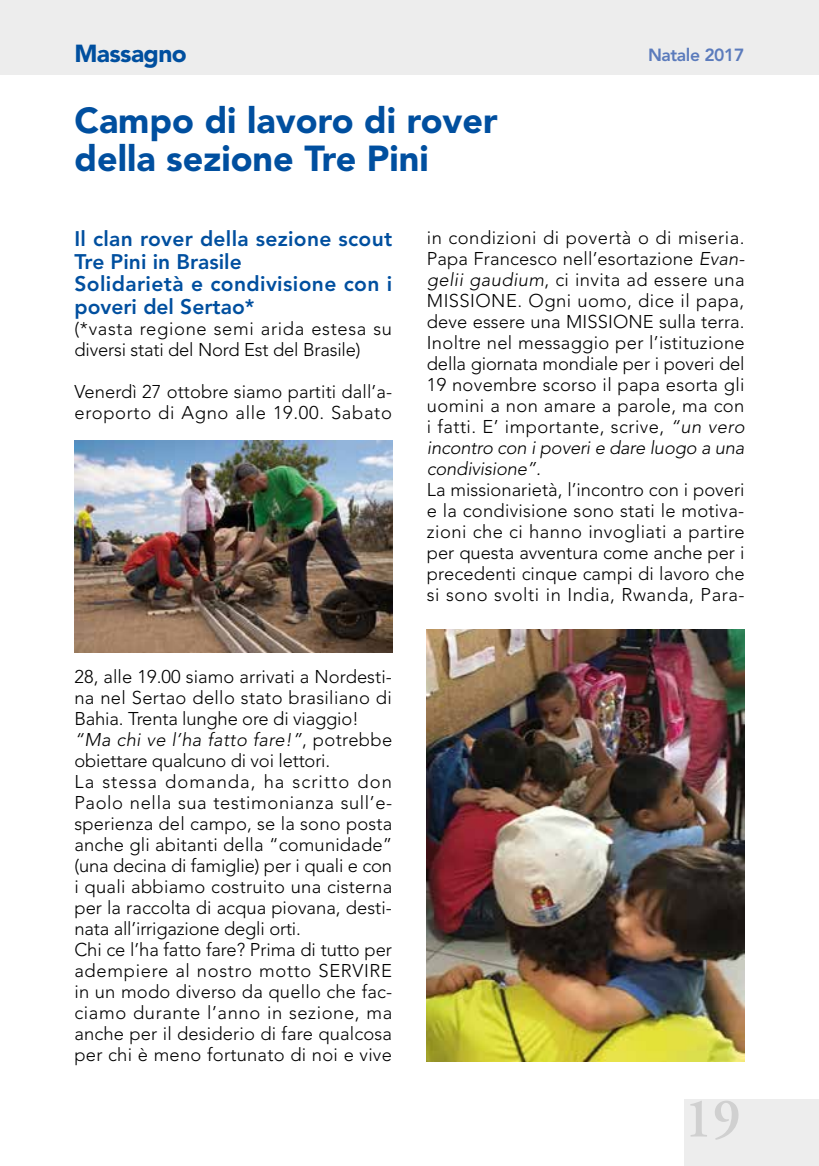
<style>
.page{position:relative;width:819px;height:1166px;background:#fff}
.page>*{position:absolute;margin:0;border:0;box-sizing:border-box;transform-origin:0 0}
.t1{font:600 56px "Adobe Garamond";color:#d0d0d0}
.t2{font:900 35.88px/38.5px "Avenir";color:#004f9f}
.t3{font:900 24.5px "Avenir";letter-spacing:-.025em;color:#004f9f}
.t4{font:800 21px/22.8px "Avenir";letter-spacing:.015em;color:#004f9f}
.t5{font:300 18.38px/21px "Avenir";letter-spacing:.01em;color:#000}
.t6{font:300 18.38px/21px "Avenir";letter-spacing:-.01em;color:#000}
.t7{font:800 17.5px "Avenir";letter-spacing:-.025em;color:#5b7bbc}
.s1{font-style:italic}
</style>
<div class="page">
<div style="left:685px;top:1099px;width:134px;height:67px;background:#ededed"></div>
<div style="left:0;top:0;width:819px;height:74px;background:#ededed"></div>
<img style="left:74px;top:440px;width:318px;height:213px">
<img style="left:427px;top:629px;width:317px;height:433px">
<h3 class="t3" style="left:74px;top:38px;width:114px">Massagno</h3>
<p class="t7" style="left:648px;top:45px;width:98px">Natale 2017</p>
<h2 class="t2" style="left:74px;top:101px;width:425px">Campo di lavoro di rover della sezione Tre Pini</h2>
<p class="t4" style="left:74px;top:227px;width:319px">Il clan rover della sezione scout<br>Tre Pini in Brasile<br>Solidarietà e condivisione con i poveri del Sertao*</p>
<p class="t6" style="left:74px;top:318px;width:319px">(*vasta regione semi arida estesa su diversi stati del Nord Est del Brasile)</p>
<p class="t5" style="left:74px;top:381px;width:319px">Venerdì 27 ottobre siamo partiti dall’a&shy;eroporto di Agno alle 19.00. Sabato</p>
<p class="t5" style="left:74px;top:666px;width:319px">28, alle 19.00 siamo arrivati a Nordesti&shy;na nel Sertao dello stato brasiliano di Bahia. Trenta lunghe ore di viaggio! <span class="s1">“Ma chi ve l’ha fatto fare!”</span>, potrebbe obiettare qualcuno di voi lettori.<br>La stessa domanda, ha scritto don Paolo nella sua testimonianza sull’e&shy;sperienza del campo, se la sono posta anche gli abitanti della “comunidade” (una decina di famiglie) per i quali e con i quali abbiamo costruito una cisterna per la raccolta di acqua piovana, desti&shy;nata all’irrigazione degli orti.<br>Chi ce l’ha fatto fare? Prima di tutto per adempiere al nostro motto SERVIRE in un modo diverso da quello che fac&shy;ciamo durante l’anno in sezione, ma anche per il desiderio di fare qualcosa per chi è meno fortunato di noi e vive</p>
<p class="t5" style="left:427px;top:227px;width:319px;text-align:justify">in condizioni di povertà o di miseria.<br>Papa Francesco nell’esortazione <span class="s1">Evan&shy;gelii gaudium</span>, ci invita ad essere una MISSIONE. Ogni uomo, dice il papa, deve essere una MISSIONE sulla terra.<br>Inoltre nel messaggio per l’istituzione della giornata mondiale per i poveri del 19 novembre scorso il papa esorta gli uomini a non amare a parole, ma con i fatti. E’ importante, scrive, <span class="s1">“un vero incontro con i poveri e dare luogo a una condivisione”.</span></p>
<p class="t5" style="left:427px;top:479px;width:319px;text-align:justify">La missionarietà, l’incontro con i poveri e la condivisione sono stati le motiva&shy;zioni che ci hanno invogliati a partire per questa avventura come anche per i precedenti cinque campi di lavoro che si sono svolti in India, Rwanda, Para-</p>
<h1 class="t1" style="left:684px;top:1088px;width:59px">19</h1>
</div>
